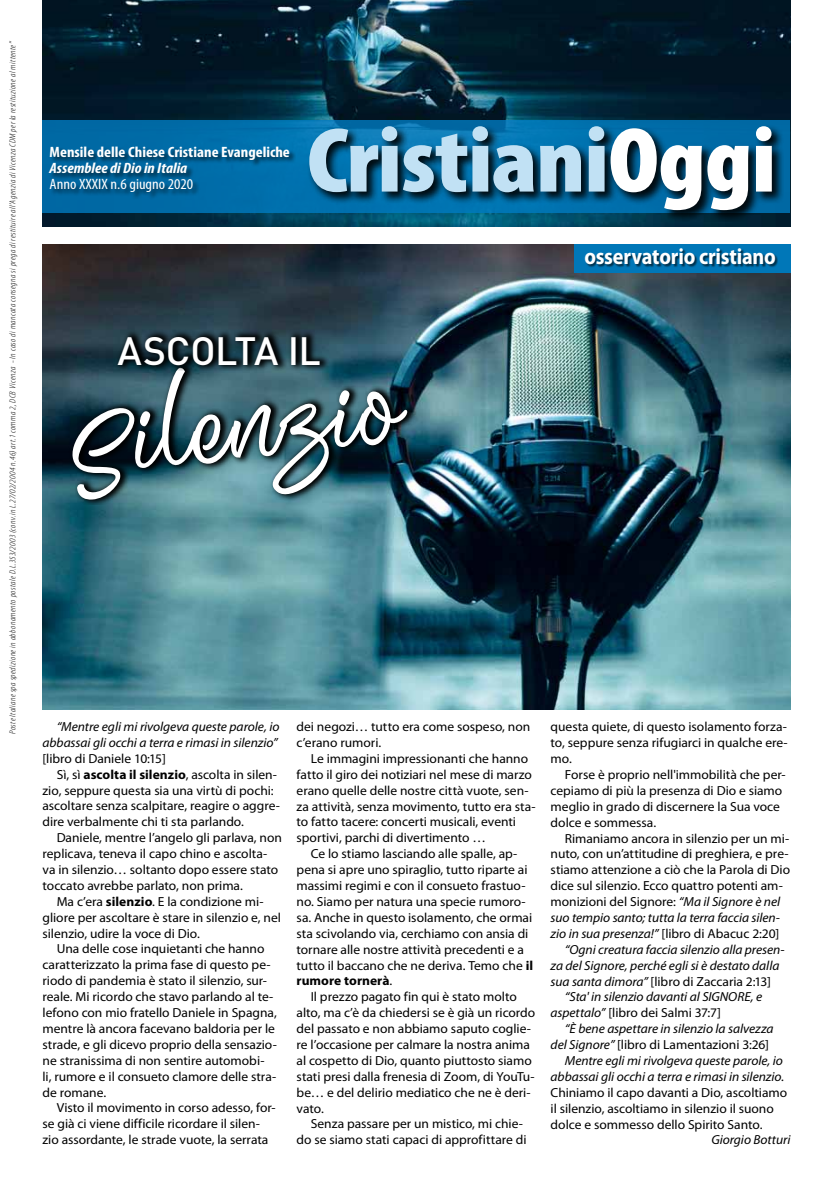
<style>
.page{position:relative;width:833px;height:1188px;background:#fff}
.page>*{position:absolute;margin:0;border:0;box-sizing:border-box;transform-origin:0 0}
.t1{font:103.62px "Fredly";color:#fff;scale:.92 1}
.t2{font:900 condensed 92.75px "Myriad Pro";letter-spacing:-.01em;color:#c1e1f4;scale:1.1 1}
.t3{font:500 39px "DIN";color:#fff}
.t4{font:700 22.5px "Myriad Pro";letter-spacing:-.01em;color:#fff;scale:.9 1}
.t5{font:700 18.75px "Myriad Pro";letter-spacing:-.01em;color:#fff;scale:.9 1}
.t6{font:700 condensed 15px "Myriad Pro";color:#fff;scale:1.1 1}
.t7{font:italic 700 condensed 15px "Myriad Pro";color:#fff;scale:1.1 1}
.t8{font:condensed 15px "Myriad Pro";color:#fff;scale:1.1 1}
.t9{font:13.12px/15.9px "Myriad Pro";letter-spacing:-.005em;color:#000}
.t10{font:italic 13.12px/15.9px "Myriad Pro";letter-spacing:-.005em;color:#000;text-align:right}
.t11{font:italic 300 condensed 8.75px "Myriad Pro";letter-spacing:.035em;color:#000;scale:1.1 1}
.s1{color:#fff}
.s2{font-weight:700}
.s3{font-style:italic}
</style>
<div class="page">
<img style="left:43px;top:244px;width:747px;height:465px">
<img style="left:43px;top:0;width:747px;height:227px">
<div style="left:43px;top:120px;width:747px;height:93px;background:linear-gradient(to right,#026ca8,#016ca7)"></div>
<div style="left:49px;top:146px;width:247px;height:53px;background:#000;opacity:.6"></div>
<div style="left:305px;top:123px;width:478px;height:99px;background:#000;opacity:.9"></div>
<div style="left:574px;top:244px;width:216px;height:29px;background:#0077b8"></div>
<div style="left:585px;top:249px;width:193px;height:19px;background:#000;opacity:.6"></div>
<svg style="left:68px;top:359px;width:349px;height:146px;background:#284b55"></svg>
<svg style="left:113px;top:328px;width:216px;height:42px;background:#172c34"></svg>
<p class="t11" style="left:7px;top:733px;width:631px;rotate:-90deg">Poste Italiane spa spedizione in abbonamento postale D.L.353/2003 (conv.in L.27/02/2004 n.46) art.1 comma 2, DCB Vicenza - In caso di mancata consegna si prega di restituire all’Agenzia di Vicenza CDM per la restituzione al mittente”</p>
<p class="t6" style="left:50px;top:142px;width:220px">Mensile delle Chiese Cristiane Evangeliche</p>
<p class="t7" style="left:50px;top:158px;width:127px">Assemblee di Dio in Italia</p>
<p class="t8" style="left:50px;top:175px;width:132px">Anno XXXIX n.6 giugno 2020</p>
<h2 class="t2" style="left:307px;top:101px;width:428px">Cristiani<span class="s1">Oggi</span></h2>
<h3 class="t4" style="left:584px;top:242px;width:214px">osservatorio cristiano</h3>
<h3 class="t5" style="left:718px;top:245px;width:72px">attualità</h3>
<h3 class="t3" style="left:118px;top:325px;width:205px">ASCOLTA IL</h3>
<h1 class="t1" style="left:65px;top:378px;width:363px;rotate:-6deg">S ilenzio</h1>
<p class="t10" style="left:43px;top:718px;width:238px">“Mentre egli mi rivolgeva queste parole, io abbassai gli occhi a terra e rimasi in silenzio”</p>
<p class="t9" style="left:43px;top:750px;width:125px">[libro di Daniele 10:15]</p>
<p class="t9" style="left:57px;top:765px;width:222px">Sì, sì <span class="s2">ascolta il silenzio</span>, ascolta in silen-</p>
<p class="t9" style="left:43px;top:781px;width:232px">zio, seppure questa sia una virtù di pochi:</p>
<p class="t9" style="left:43px;top:797px;width:239px">ascoltare senza scalpitare, reagire o aggre-</p>
<p class="t9" style="left:43px;top:813px;width:203px">dire verbalmente chi ti sta parlando.</p>
<p class="t9" style="left:57px;top:829px;width:227px">Daniele, mentre l’angelo gli parlava, non</p>
<p class="t9" style="left:43px;top:845px;width:226px">replicava, teneva il capo chino e ascolta-</p>
<p class="t9" style="left:43px;top:861px;width:237px">va in silenzio… soltanto dopo essere stato</p>
<p class="t9" style="left:43px;top:877px;width:202px">toccato avrebbe parlato, non prima.</p>
<p class="t9" style="left:57px;top:892px;width:208px">Ma c’era <span class="s2">silenzio</span>. E la condizione mi-</p>
<p class="t9" style="left:43px;top:908px;width:240px">gliore per ascoltare è stare in silenzio e, nel</p>
<p class="t9" style="left:43px;top:924px;width:159px">silenzio, udire la voce di Dio.</p>
<p class="t9" style="left:57px;top:940px;width:209px">Una delle cose inquietanti che hanno</p>
<p class="t9" style="left:43px;top:956px;width:230px">caratterizzato la prima fase di questo pe-</p>
<p class="t9" style="left:43px;top:972px;width:226px">riodo di pandemia è stato il silenzio, sur-</p>
<p class="t9" style="left:43px;top:988px;width:232px">reale. Mi ricordo che stavo parlando al te-</p>
<p class="t9" style="left:43px;top:1004px;width:236px">lefono con mio fratello Daniele in Spagna,</p>
<p class="t9" style="left:43px;top:1020px;width:234px">mentre là ancora facevano baldoria per le</p>
<p class="t9" style="left:43px;top:1035px;width:236px">strade, e gli dicevo proprio della sensazio-</p>
<p class="t9" style="left:43px;top:1051px;width:223px">ne stranissima di non sentire automobi-</p>
<p class="t9" style="left:43px;top:1067px;width:235px">li, rumore e il consueto clamore delle stra-</p>
<p class="t9" style="left:43px;top:1083px;width:65px">de romane.</p>
<p class="t9" style="left:57px;top:1099px;width:220px">Visto il movimento in corso adesso, for-</p>
<p class="t9" style="left:43px;top:1115px;width:219px">se già ci viene difficile ricordare il silen-</p>
<p class="t9" style="left:43px;top:1131px;width:227px">zio assordante, le strade vuote, la serrata</p>
<p class="t9" style="left:296px;top:718px;width:235px">dei negozi… tutto era come sospeso, non c’erano rumori.</p>
<p class="t9" style="left:296px;top:750px;width:240px;text-indent:14px">Le immagini impressionanti che hanno fatto il giro dei notiziari nel mese di marzo erano quelle delle nostre città vuote, sen&shy;za attività, senza movimento, tutto era sta&shy;to fatto tacere: concerti musicali, eventi sportivi, parchi di divertimento …</p>
<p class="t9" style="left:296px;top:845px;width:238px;text-indent:14px">Ce lo stiamo lasciando alle spalle, ap&shy;pena si apre uno spiraglio, tutto riparte ai massimi regimi e con il consueto frastuo&shy;no. Siamo per natura una specie rumoro&shy;sa. Anche in questo isolamento, che ormai sta scivolando via, cerchiamo con ansia di tornare alle nostre attività precedenti e a tutto il baccano che ne deriva. Temo che <span class="s2">il rumore tornerà</span>.</p>
<p class="t9" style="left:296px;top:988px;width:240px;text-indent:14px">Il prezzo pagato fin qui è stato molto alto, ma c’è da chiedersi se è già un ricordo del passato e non abbiamo saputo coglie&shy;re l’occasione per calmare la nostra anima al cospetto di Dio, quanto piuttosto siamo stati presi dalla frenesia di Zoom, di YouTu&shy;be… e del delirio mediatico che ne è deri&shy;vato.</p>
<p class="t9" style="left:296px;top:1115px;width:231px;text-align:right">Senza passare per un mistico, mi chie&shy;do se siamo stati capaci di approfittare di</p>
<p class="t9" style="left:550px;top:718px;width:239px;text-align:justify">questa quiete, di questo isolamento forza&shy;to, seppure senza rifugiarci in qualche ere&shy;mo.</p>
<p class="t9" style="left:550px;top:766px;width:236px;text-indent:14px">Forse è proprio nell'immobilità che per&shy;cepiamo di più la presenza di Dio e siamo meglio in grado di discernere la Sua voce dolce e sommessa.</p>
<p class="t9" style="left:565px;top:829px;width:226px">Rimaniamo ancora in silenzio per un mi-</p>
<p class="t9" style="left:550px;top:845px;width:239px">nuto, con un’attitudine di preghiera, e pre-</p>
<p class="t9" style="left:550px;top:861px;width:241px">stiamo attenzione a ciò che la Parola di Dio</p>
<p class="t9" style="left:550px;top:877px;width:234px">dice sul silenzio. Ecco quattro potenti am-</p>
<p class="t9" style="left:550px;top:893px;width:231px">monizioni del Signore: <span class="s3">“Ma il Signore è nel</span></p>
<p class="t10" style="left:550px;top:909px;width:231px">suo tempio santo; tutta la terra faccia silen-</p>
<p class="t9" style="left:550px;top:925px;width:230px"><span class="s3">zio in sua presenza!”</span> [libro di Abacuc 2:20]</p>
<p class="t10" style="left:565px;top:940px;width:221px">“Ogni creatura faccia silenzio alla presen-</p>
<p class="t10" style="left:550px;top:956px;width:230px">za del Signore, perché egli si è destato dalla</p>
<p class="t9" style="left:550px;top:972px;width:222px"><span class="s3">sua santa dimora”</span> [libro di Zaccaria 2:13]</p>
<p class="t10" style="left:565px;top:988px;width:199px">“Sta' in silenzio davanti al SIGNORE, e</p>
<p class="t9" style="left:550px;top:1004px;width:172px"><span class="s3">aspettalo”</span> [libro dei Salmi 37:7]</p>
<p class="t10" style="left:565px;top:1020px;width:210px">“È bene aspettare in silenzio la salvezza</p>
<p class="t9" style="left:550px;top:1036px;width:220px"><span class="s3">del Signore”</span> [libro di Lamentazioni 3:26]</p>
<p class="t10" style="left:565px;top:1052px;width:220px">Mentre egli mi rivolgeva queste parole, io</p>
<p class="t10" style="left:550px;top:1067px;width:235px">abbassai gli occhi a terra e rimasi in silenzio.</p>
<p class="t9" style="left:550px;top:1083px;width:238px">Chiniamo il capo davanti a Dio, ascoltiamo il silenzio, ascoltiamo in silenzio il suono dolce e sommesso dello Spirito Santo.</p>
<p class="t10" style="left:711px;top:1131px;width:81px">Giorgio Botturi</p>
</div>
